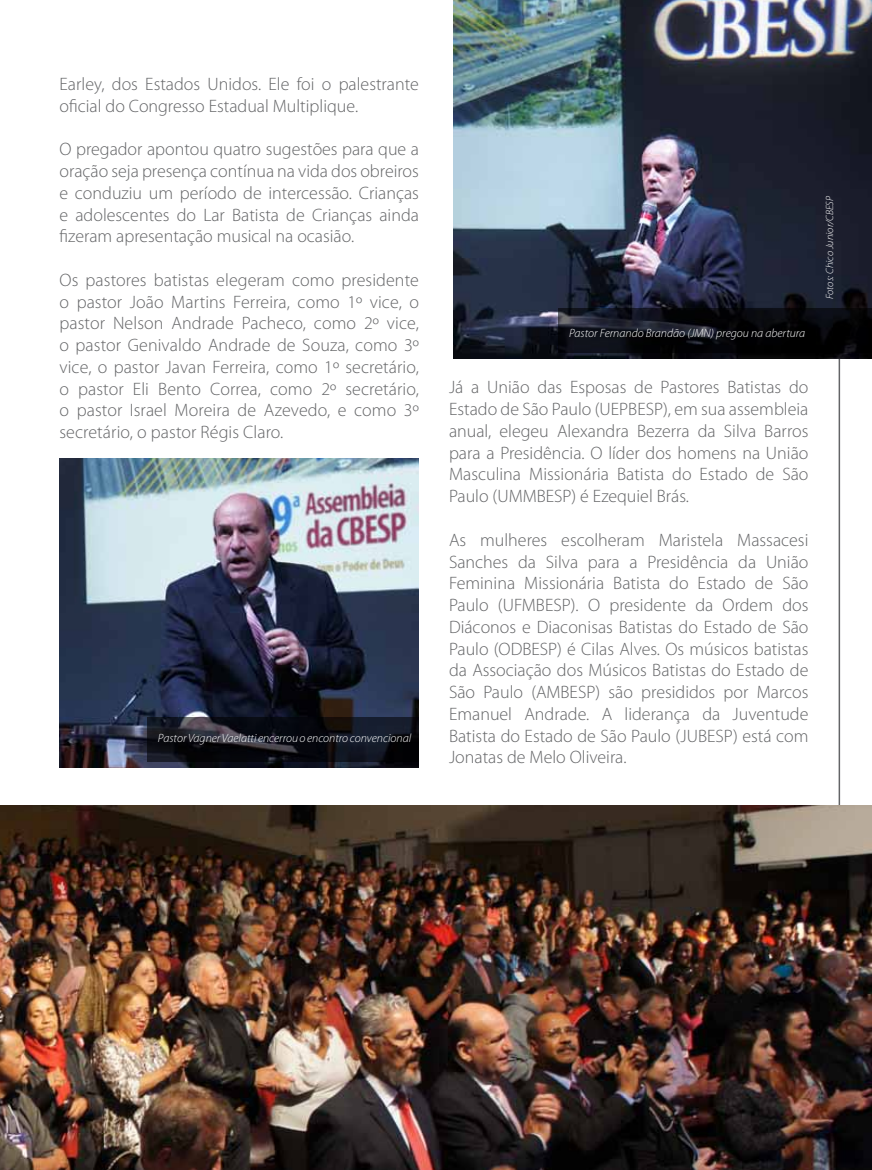
<style>
.page{position:relative;width:872px;height:1170px;background:#fff}
.page>*{position:absolute;margin:0;border:0;box-sizing:border-box;transform-origin:0 0}
.t1{font:300 18px/21.8px "Myriad Pro";color:#636466;text-align:justify}
.t2{font:italic 300 12px "Myriad Pro";color:#fff}
.t3{font:italic 300 10.5px "Myriad Pro";color:#fff}
</style>
<div class="page">
<hr style="left:838px;top:0;width:2px;height:1120px;background:#636466">
<img style="left:0;top:805px;width:872px;height:364px">
<img style="left:60px;top:459px;width:359px;height:308px">
<img style="left:453px;top:0;width:419px;height:358px">
<svg style="left:147px;top:717px;width:272px;height:45px;background:#13141c"></svg>
<svg style="left:558px;top:308px;width:314px;height:45px;background:#0b0c11"></svg>
<p class="t1" style="left:60px;top:73px;width:361px">Earley, dos Estados Unidos. Ele foi o palestrante oficial do Congresso Estadual Multiplique.</p>
<p class="t1" style="left:60px;top:139px;width:361px">O pregador apontou quatro sugestões para que a oração seja presença contínua na vida dos obreiros e conduziu um período de intercessão. Crianças e adolescentes do Lar Batista de Crianças ainda fizeram apresentação musical na ocasião.</p>
<p class="t1" style="left:59px;top:269px;width:361px">Os pastores batistas elegeram como presidente o pastor João Martins Ferreira, como 1º vice, o pastor Nelson Andrade Pacheco, como 2º vice, o pastor Genivaldo Andrade de Souza, como 3º vice, o pastor Javan Ferreira, como 1º secretário, o pastor Eli Bento Correa, como 2º secretário, o pastor I srael Moreira de Azevedo, e como 3º secretário, o pastor Régis Claro.</p>
<p class="t2" style="left:158px;top:732px;width:255px">Pastor Vagner Vaelatti encerrou o encontro convencional</p>
<p class="t2" style="left:569px;top:326px;width:237px">Pastor Fernando Brandão (JMN) pregou na abertura</p>
<p class="t1" style="left:449px;top:377px;width:361px">Já a União das Esposas de Pastores Batistas do Estado de São Paulo (UEPBESP), em sua assembleia anual, elegeu Alexandra Bezerra da Silva Barros para a Presidência. O líder dos homens na União Masculina Missionária Batista do Estado de São Paulo (UMMBESP) é Ezequiel Brás.</p>
<p class="t1" style="left:449px;top:529px;width:361px">As mulheres escolheram Maristela Massacesi Sanches da Silva para a Presidência da União Feminina Missionária Batista do Estado de São Paulo (UFMBESP). O presidente da Ordem dos Diáconos e Diaconisas Batistas do Estado de São Paulo (ODBESP) é Cilas Alves. Os músicos batistas da Associação dos Músicos Batistas do Estado de São Paulo (AMBESP) são presididos por Marcos Emanuel Andrade. A liderança da Juventude Batista do Estado de São Paulo (JUBESP) está com Jonatas de Melo Oliveira.</p>
<p class="t3" style="left:824px;top:299px;width:105px;rotate:-90deg">Fotos: Chico Junior/CBESP</p>
</div>
